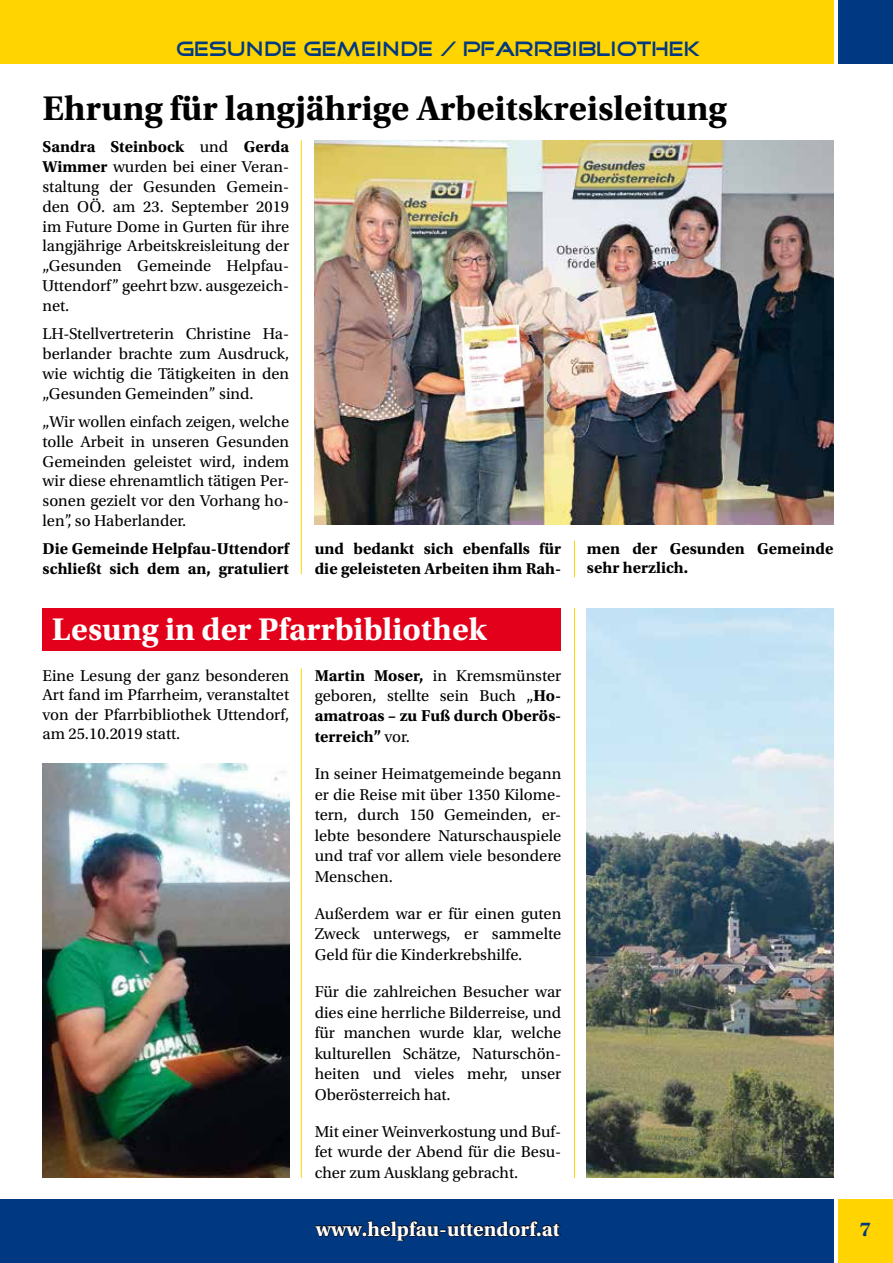
<style>
.page{position:relative;width:893px;height:1263px;background:#fff}
.page>*{position:absolute;margin:0;border:0;box-sizing:border-box;transform-origin:0 0}
.t1{font:700 36px "Utopia Std";color:#000}
.t2{font:700 33px "Utopia Std";color:#fff}
.t3{font:21px "Good Times";color:#003882}
.t4{font:700 21px "Utopia Std";color:#fff}
.t5{font:700 21px "Utopia Std";color:#003882}
.t6{font:16.5px/19.8px "Utopia Std";color:#000;text-align:justify}
.t7{font:700 16.5px/20.4px "Utopia Std";color:#000}
.s1{font-weight:700}
.s2{font-weight:400}
</style>
<div class="page">
<div style="left:0;top:0;width:833px;height:64px;background:#ffd400"></div>
<div style="left:0;top:1199px;width:833px;height:64px;background:#003882"></div>
<div style="left:838px;top:1199px;width:55px;height:64px;background:#ffd400"></div>
<svg style="left:315px;top:1220px;width:246px;height:21px"></svg>
<div style="left:838px;top:0;width:55px;height:64px;background:#003882"></div>
<hr style="left:574px;top:541px;width:1px;height:36px;background:#ffd400">
<hr style="left:574px;top:608px;width:1px;height:570px;background:#ffd400">
<hr style="left:301px;top:140px;width:1px;height:434px;background:#ffd400">
<hr style="left:301px;top:668px;width:1px;height:510px;background:#ffd400">
<img style="left:315px;top:140px;width:518px;height:384px">
<img style="left:43px;top:764px;width:246px;height:414px">
<img style="left:587px;top:608px;width:246px;height:570px">
<div style="left:43px;top:608px;width:518px;height:43px;background:#e2001a"></div>
<p class="t3" style="left:176px;top:39px;width:525px">GESUNDE GEMEINDE / PFARRBIBLIOTHEK</p>
<h1 class="t1" style="left:43px;top:87px;width:686px">Ehrung für langjährige Arbeitskreisleitung</h1>
<p class="t6" style="left:43px;top:137px;width:248px"><span class="s1">Sandra Steinbock</span> und <span class="s1">Gerda Wimmer</span> wurden bei einer Veran&shy;staltung der Gesunden Gemein&shy;den OÖ. am 23. September 2019 im Future Dome in Gurten für ihre langjährige Arbeitskreisleitung der „Gesunden Gemeinde Helpfau-Uttendorf” geehrt bzw. ausgezeich&shy;net.</p>
<p class="t6" style="left:43px;top:324px;width:248px">LH-Stellvertreterin Christine Ha&shy;berlander brachte zum Ausdruck, wie wichtig die Tätigkeiten in den „Gesunden Gemeinden” sind.</p>
<p class="t6" style="left:43px;top:412px;width:248px">„Wir wollen einfach zeigen, welche tolle Arbeit in unseren Gesunden Gemeinden geleistet wird, indem wir diese ehrenamtlich tätigen Per&shy;sonen gezielt vor den Vorhang ho&shy;len”, so Haberlander.</p>
<p class="t7" style="left:43px;top:539px;width:248px;line-height:19.8px">Die Gemeinde Helpfau-Uttendorf schließt sich dem an, gratuliert</p>
<p class="t7" style="left:315px;top:539px;width:248px;line-height:19.5px">und bedankt sich ebenfalls für die geleisteten Arbeiten ihm Rah-</p>
<p class="t7" style="left:587px;top:539px;width:248px;line-height:19.5px">men der Gesunden Gemeinde sehr herzlich.</p>
<h2 class="t2" style="left:52px;top:610px;width:437px">Lesung in der Pfarrbibliothek</h2>
<p class="t6" style="left:43px;top:666px;width:248px">Eine Lesung der ganz besonderen Art fand im Pfarrheim, veranstaltet von der Pfarrbibliothek Uttendorf, am 25.10.2019 statt.</p>
<p class="t7" style="left:315px;top:665px;width:248px;text-align:justify">Martin Moser, <span class="s2">in Kremsmünster geboren, stellte sein Buch „</span>Ho&shy;amatroas – zu Fuß durch Oberös&shy;terreich” <span class="s2">vor.</span></p>
<p class="t6" style="left:315px;top:764px;width:248px;line-height:20.4px">In seiner Heimatgemeinde begann er die Reise mit über 1350 Kilome&shy;tern, durch 150 Gemeinden, er&shy;lebte besondere Naturschauspiele und traf vor allem viele besondere Menschen.</p>
<p class="t6" style="left:315px;top:904px;width:248px;line-height:20.4px">Außerdem war er für einen guten Zweck unterwegs, er sammelte Geld für die Kinderkrebshilfe.</p>
<p class="t6" style="left:315px;top:982px;width:248px;line-height:20.4px">Für die zahlreichen Besucher war dies eine herrliche Bilderreise, und für manchen wurde klar, welche kulturellen Schätze, Naturschön&shy;heiten und vieles mehr, unser Oberösterreich hat.</p>
<p class="t6" style="left:315px;top:1122px;width:248px;line-height:20.4px">Mit einer Weinverkostung und Buf&shy;fet wurde der Abend für die Besu&shy;cher zum Ausklang gebracht.</p>
<p class="t4" style="left:316px;top:1217px;width:246px">www.helpfau-uttendorf.at</p>
<p class="t5" style="left:860px;top:1217px;width:13px">7</p>
</div>
